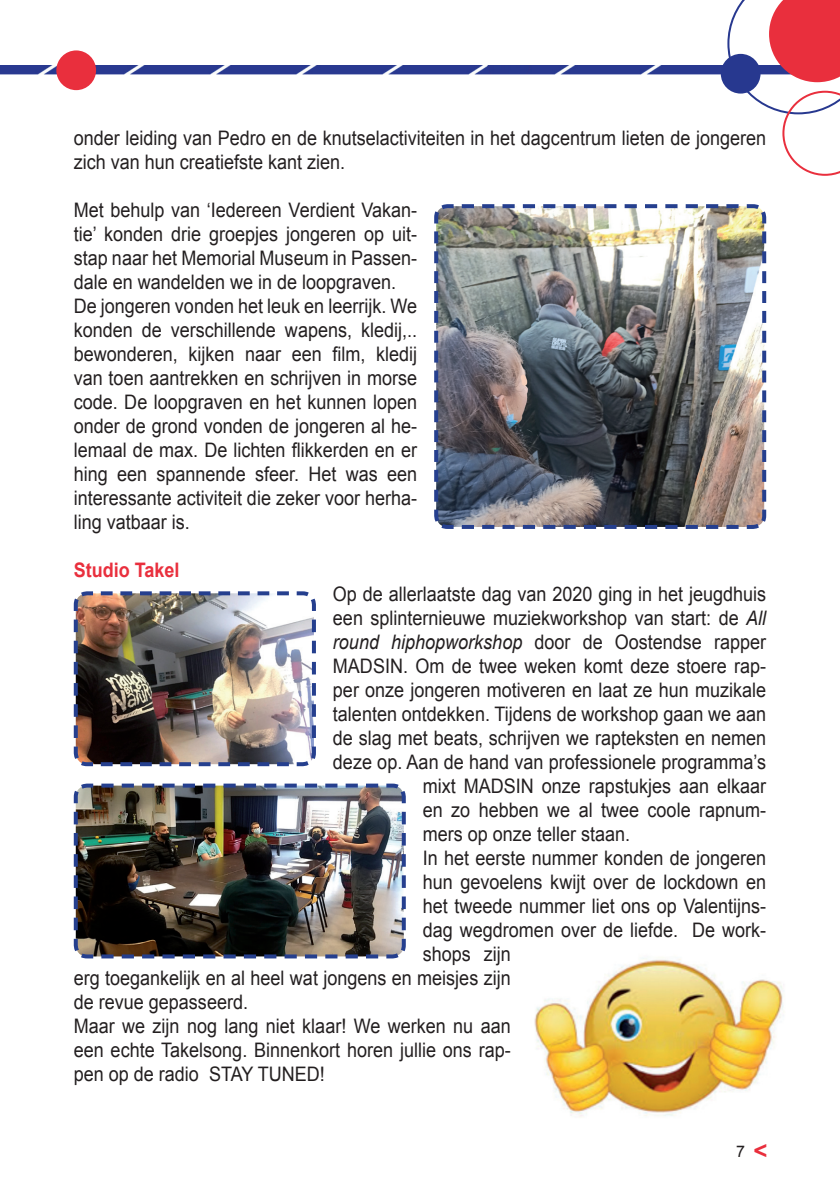
<style>
.page{position:relative;width:840px;height:1191px;background:#fff}
.page>*{position:absolute;margin:0;border:0;box-sizing:border-box;transform-origin:0 0}
.t1{font:20px/24px "Arial";color:#231f20;scale:.9 1}
.t2{font:700 20px "Arial";color:#e92f3d;scale:.9 1}
.t3{font:16px "Arial";color:#231f20}
.s1{font-style:italic}
.s2{font-weight:700;font-size:24px;color:#e92f3d}
</style>
<div class="page">
<img style="left:0;top:66px;width:721px;height:8px">
<svg style="left:720px;top:54px;width:40px;height:40px"></svg>
<svg style="left:727px;top:0;width:112px;height:176px"></svg>
<div style="left:56px;top:50px;width:40px;height:40px;background:#e92f3d;border-radius:50%"></div>
<img style="left:434px;top:204px;width:333px;height:325px">
<img style="left:73px;top:591px;width:243px;height:176px">
<img style="left:73px;top:783px;width:333px;height:176px">
<img style="left:534px;top:957px;width:250px;height:160px">
<p class="t1" style="left:74px;top:126px;width:770px">onder leiding van Pedro en de knutselactiviteiten in het dagcentrum lieten de jongeren zich van hun creatiefste kant zien.</p>
<p class="t1" style="left:74px;top:198px;width:383px">Met behulp van ‘Iedereen Verdient Vakan&shy;tie’ konden drie groepjes jongeren op uit&shy;stap naar het Memorial Museum in Passen&shy;dale en wandelden we in de loopgraven.<br>De jongeren vonden het leuk en leerrijk. We konden de verschillende wapens, kledij,.. bewonderen, kijken naar een film, kledij van toen aantrekken en schrijven in morse code. De loopgraven en het kunnen lopen onder de grond vonden de jongeren al he&shy;lemaal de max. De lichten flikkerden en er hing een spannende sfeer. Het was een interessante activiteit die zeker voor herha&shy;ling vatbaar is.</p>
<p class="t2" style="left:74px;top:557px;width:119px">Studio Takel</p>
<p class="t1" style="left:333px;top:582px;width:482px">Op de allerlaatste dag van 2020 ging in het jeugdhuis</p>
<p class="t1" style="left:333px;top:606px;width:482px">een splinternieuwe muziekworkshop van start: de <span class="s1">All</span></p>
<p class="t1" style="left:333px;top:630px;width:483px"><span class="s1">round hiphopworkshop</span> door de Oostendse rapper</p>
<p class="t1" style="left:333px;top:654px;width:482px">MADSIN . Om de twee weken komt deze stoere rap-</p>
<p class="t1" style="left:333px;top:678px;width:482px">per onze jongeren motiveren en laat ze hun muzikale</p>
<p class="t1" style="left:333px;top:702px;width:482px">talenten ontdekken. Tijdens de workshop gaan we aan</p>
<p class="t1" style="left:333px;top:726px;width:482px">de slag met beats, schrijven we rapteksten en nemen</p>
<p class="t1" style="left:333px;top:750px;width:482px">deze op. Aan de hand van professionele programma’s</p>
<p class="t1" style="left:422px;top:774px;width:102px">mixt MADSIN</p>
<p class="t1" style="left:541px;top:774px;width:251px">onze rapstukjes aan elkaar</p>
<p class="t1" style="left:422px;top:798px;width:383px">en zo hebben we al twee coole rapnum-</p>
<p class="t1" style="left:422px;top:822px;width:232px">mers op onze teller staan.</p>
<p class="t1" style="left:422px;top:846px;width:383px">I n het eerste nummer konden de jongeren</p>
<p class="t1" style="left:422px;top:870px;width:383px">hun gevoelens kwijt over de lockdown en</p>
<p class="t1" style="left:422px;top:894px;width:383px">het tweede nummer liet ons op Valentijns-</p>
<p class="t1" style="left:422px;top:918px;width:383px">dag wegdromen over de liefde. De work-</p>
<p class="t1" style="left:422px;top:942px;width:99px">shops zijn</p>
<p class="t1" style="left:74px;top:966px;width:486px">erg toegankelijk en al heel wat jongens en meisjes zijn</p>
<p class="t1" style="left:74px;top:990px;width:195px">de revue gepasseerd.</p>
<p class="t1" style="left:74px;top:1014px;width:486px">Maar we zijn nog lang niet klaar! We werken nu aan</p>
<p class="t1" style="left:74px;top:1038px;width:487px">een echte Takelsong. Binnenkort horen jullie ons rap-</p>
<p class="t1" style="left:74px;top:1062px;width:280px">pen op de radio STAY TUN ED!</p>
<p class="t3" style="left:735px;top:1140px;width:33px">7 <span class="s2">&lt;</span></p>
</div>
